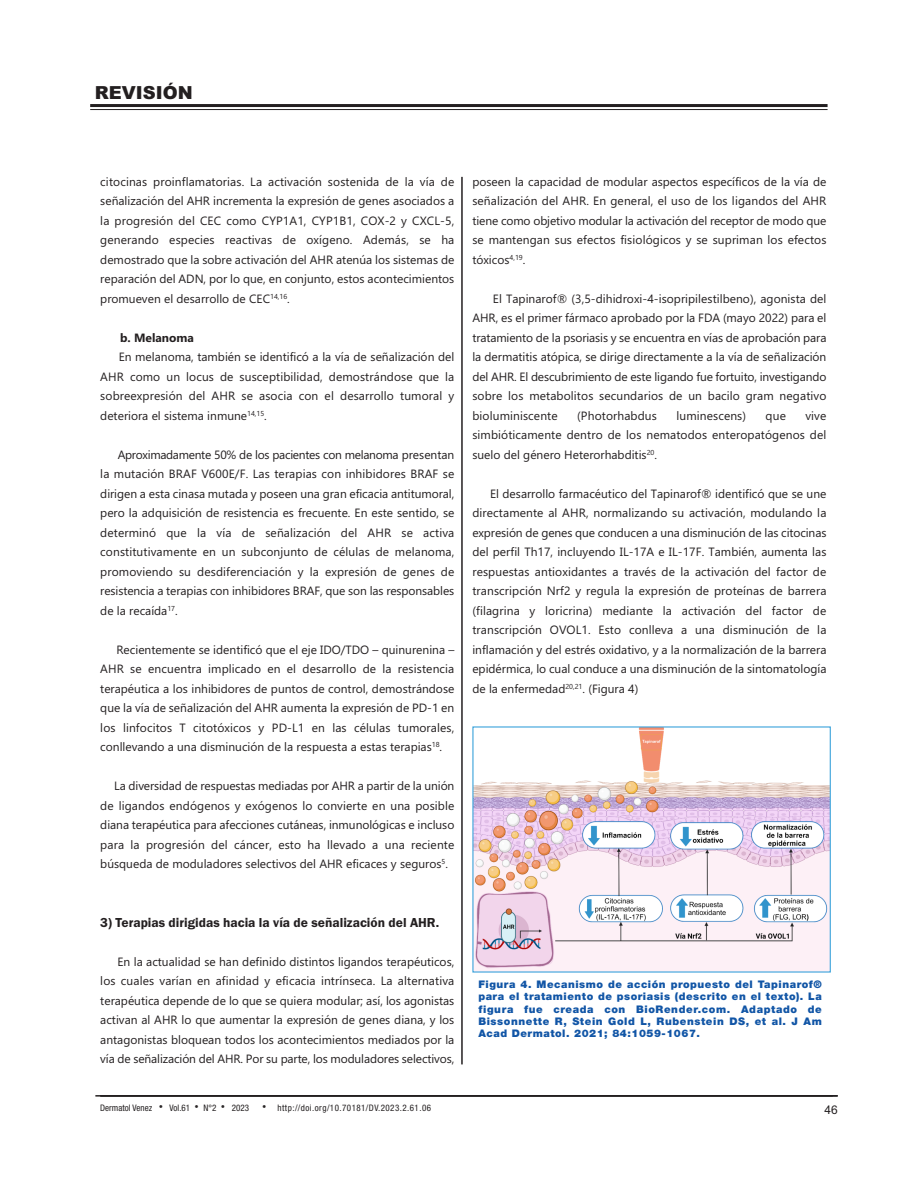
<style>
.page{position:relative;width:918px;height:1188px;background:#fff}
.page>*{position:absolute;margin:0;border:0;box-sizing:border-box;transform-origin:0 0}
.t1{font:900 18px "Arial";color:#231f20}
.t2{font:600 13.5px "Franklin Gothic";color:#231f20}
.t3{font:12px/19.5px "Gadugi";color:#231f20;text-align:justify}
.t4{font:700 12px "Gadugi";color:#231f20}
.t5{font:12px "Arial";color:#231f20}
.t6{font:900 10.5px/12.3px "Helvetica Neue LT Std";letter-spacing:.055em;color:#1155a6;text-align:justify}
.t7{font:condensed 9px "Helvetica Neue LT Std";letter-spacing:.05em;color:#231f20}
.t8{font:condensed 9px "Helvetica Neue LT Std";color:#231f20}
</style>
<div class="page">
<hr style="left:90px;top:104px;width:738px;height:3px;background:#231f20">
<hr style="left:90px;top:109px;width:738px;height:1px;background:#231f20">
<hr style="left:95px;top:1095px;width:738px;height:2px;background:#231f20">
<hr style="left:100px;top:1095px;width:738px;height:2px;background:#231f20">
<img style="left:474px;top:728px;width:355px;height:243px">
<hr style="left:461px;top:177px;width:2px;height:887px;background:#231f20">
<h1 class="t1" style="left:95px;top:82px;width:99px">REVISIÓN</h1>
<p class="t3" style="left:100px;top:172px;width:356px">citocinas proinflamatorias. La activación sostenida de la vía de señalización del AHR incrementa la expresión de genes asociados a la progresión del CEC como CYP1A1, CYP1B1, COX-2 y CXCL-5, generando especies reactivas de oxígeno. Además, se ha demostrado que la sobre activación del AHR atenúa los sistemas de reparación del ADN, por lo que, en conjunto, estos acontecimientos promueven el desarrollo de CEC<sup>14,16</sup>.</p>
<p class="t4" style="left:120px;top:330px;width:75px">b. Melanoma</p>
<p class="t3" style="left:100px;top:347px;width:356px;text-indent:18px">En melanoma, también se identificó a la vía de señalización del AHR como un locus de susceptibilidad, demostrándose que la sobreexpresión del AHR se asocia con el desarrollo tumoral y deteriora el sistema inmune<sup>14,15</sup>.</p>
<p class="t3" style="left:100px;top:445px;width:356px;text-indent:17px">Aproximadamente 50% de los pacientes con melanoma presentan la mutación BRAF V600E/F. Las terapias con inhibidores BRAF se dirigen a esta cinasa mutada y poseen una gran eficacia antitumoral, pero la adquisición de resistencia es frecuente. En este sentido, se determinó que la vía de señalización del AHR se activa constitutivamente en un subconjunto de células de melanoma, promoviendo su desdiferenciación y la expresión de genes de resistencia a terapias con inhibidores BRAF, que son las responsables de la recaída<sup>17</sup>.</p>
<p class="t3" style="left:100px;top:640px;width:356px;text-indent:16px">Recientemente se identificó que el eje IDO/TDO – quinurenina – AHR se encuentra implicado en el desarrollo de la resistencia terapéutica a los inhibidores de puntos de control, demostrándose que la vía de señalización del AHR aumenta la expresión de PD-1 en los linfocitos T citotóxicos y PD-L1 en las células tumorales, conllevando a una disminución de la respuesta a estas terapias<sup>18</sup>.</p>
<p class="t3" style="left:100px;top:776px;width:356px;text-indent:14px">La diversidad de respuestas mediadas por AHR a partir de la unión de ligandos endógenos y exógenos lo convierte en una posible diana terapéutica para afecciones cutáneas, inmunológicas e incluso para la progresión del cáncer, esto ha llevado a una reciente búsqueda de moduladores selectivos del AHR eficaces y seguros<sup>5</sup>.</p>
<p class="t3" style="left:472px;top:172px;width:356px">poseen la capacidad de modular aspectos específicos de la vía de señalización del AHR. En general, el uso de los ligandos del AHR tiene como objetivo modular la activación del receptor de modo que se mantengan sus efectos fisiológicos y se supriman los efectos tóxicos<sup>4,19</sup>.</p>
<p class="t3" style="left:472px;top:289px;width:356px;text-indent:21px">El Tapinarof® (3,5-dihidroxi-4-isopripilestilbeno), agonista del AHR, es el primer fármaco aprobado por la FDA (mayo 2022) para el tratamiento de la psoriasis y se encuentra en vías de aprobación para la dermatitis atópica, se dirige directamente a la vía de señalización del AHR. El descubrimiento de este ligando fue fortuito, investigando sobre los metabolitos secundarios de un bacilo gram negativo bioluminiscente</p>
<p class="t3" style="left:577px;top:406px;width:81px">(Photorhabdus</p>
<p class="t3" style="left:676px;top:406px;width:71px">luminescens)</p>
<p class="t3" style="left:766px;top:406px;width:22px">que</p>
<p class="t3" style="left:472px;top:406px;width:356px;text-indent:333px">vive simbióticamente dentro de los nematodos enteropatógenos del suelo del género Heterorhabditis<sup>20</sup>.</p>
<p class="t3" style="left:472px;top:484px;width:356px;text-indent:18px">El desarrollo farmacéutico del Tapinarof® identificó que se une directamente al AHR, normalizando su activación, modulando la expresión de genes que conducen a una disminución de las citocinas del perfil Th17, incluyendo IL-17A e IL-17F. También, aumenta las respuestas antioxidantes a través de la activación del factor de transcripción Nrf2 y regula la expresión de proteínas de barrera (filagrina y loricrina) mediante la activación del factor de transcripción OVOL1. Esto conlleva a una disminución de la inflamación y del estrés oxidativo, y a la normalización de la barrera epidérmica, lo cual conduce a una disminución de la sintomatología de la enfermedad<sup>20,21</sup>. (Figura 4)</p>
<p class="t2" style="left:100px;top:914px;width:340px">3) Terapias dirigidas hacia la vía de señalización del AHR.</p>
<p class="t3" style="left:100px;top:952px;width:356px;text-indent:17px">En la actualidad se han definido distintos ligandos terapéuticos, los cuales varían en afinidad y eficacia intrínseca. La alternativa terapéutica depende de lo que se quiera modular; así, los agonistas activan al AHR lo que aumentar la expresión de genes diana, y los antagonistas bloquean todos los acontecimientos mediados por la vía de señalización del AHR. Por su parte, los moduladores selectivos,</p>
<p class="t8" style="left:100px;top:1105px;width:53px">Dermatol Venez</p>
<p class="t7" style="left:170px;top:1105px;width:22px">Vol.61</p>
<p class="t7" style="left:203px;top:1105px;width:14px">N°2</p>
<p class="t7" style="left:232px;top:1105px;width:19px">2023</p>
<p class="t7" style="left:278px;top:1105px;width:155px">http://doi.org/10.70181/DV.2023.2.61.06</p>
<p class="t6" style="left:478px;top:979px;width:345px">Figura 4. Mecanismo de acción propuesto del Tapinarof® para el tratamiento de psoriasis (descrito en el texto). La figura fue creada con BioRender.com. Adaptado de Bissonnette R, Stein Gold L, Rubenstein DS, et al. J Am Acad Dermatol. 2021; 84:1059-1067.</p>
<p class="t5" style="left:824px;top:1103px;width:15px">46</p>
</div>
